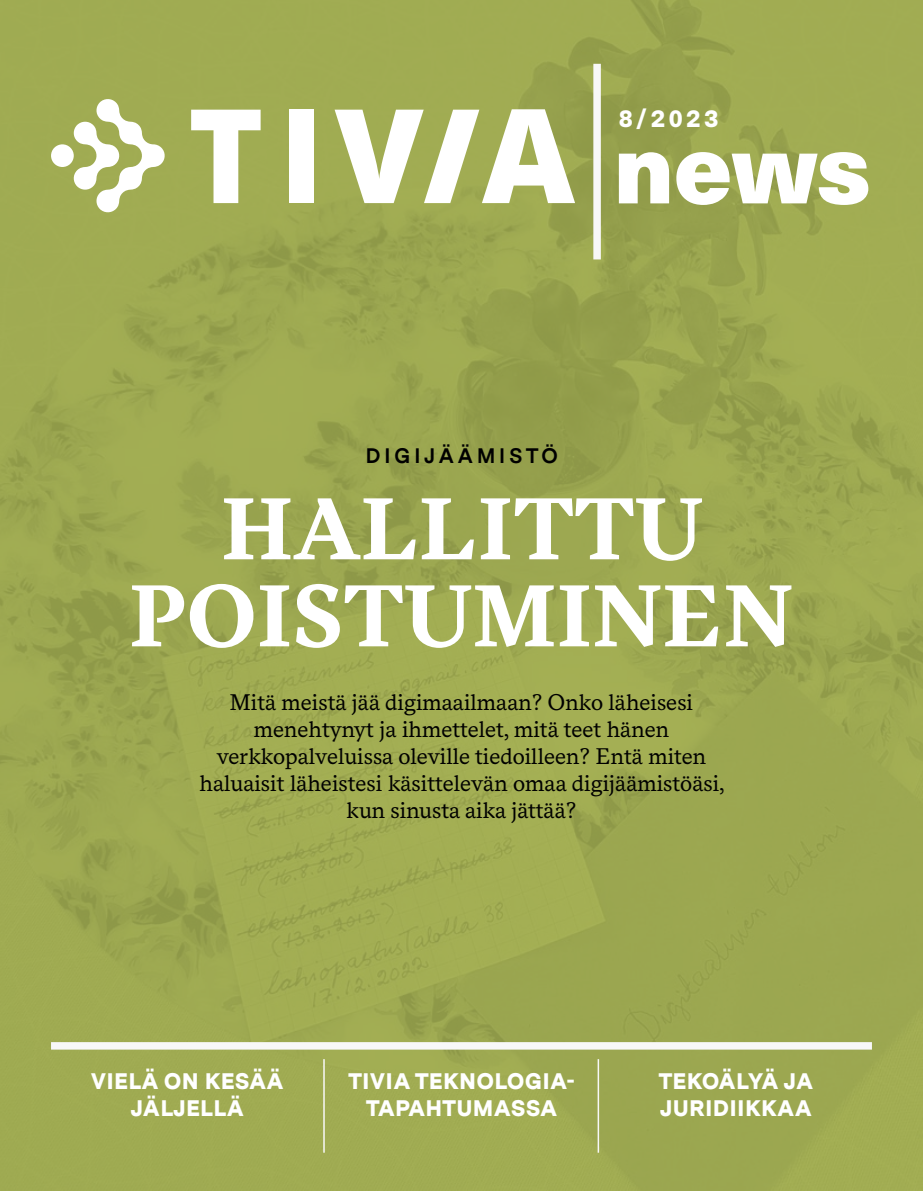
<style>
.page{position:relative;width:923px;height:1191px;background:#fff}
.page>*{position:absolute;margin:0;border:0;box-sizing:border-box;transform-origin:0 0}
.t1{font:700 87px/87px "Messina Serif";letter-spacing:.01em;color:#fff;text-align:center}
.t2{font:900 24px "Messina Sans";color:#fff}
.t3{font:22.5px/27px "Messina Serif";color:#000;text-align:center}
.t4{font:900 22.5px/27px "Messina Sans";letter-spacing:.01em;color:#fff;text-align:center}
.t5{font:700 21px "Messina Sans";letter-spacing:.16em;color:#000}
</style>
<div class="page">
<div style="left:0;top:0;width:923px;height:1191px;background:linear-gradient(to right,#9ea951,#9da850)"></div>
<svg style="left:191px;top:110px;width:70px;height:93px"></svg>
<div style="left:289px;top:110px;width:25px;height:93px;background:#fff"></div>
<svg style="left:334px;top:109px;width:241px;height:94px"></svg>
<svg style="left:51px;top:99px;width:114px;height:114px"></svg>
<svg style="left:619px;top:152px;width:249px;height:53px"></svg>
<div style="left:593px;top:64px;width:8px;height:195px;background:#f8f8f8"></div>
<hr style="left:597px;top:1059px;width:2px;height:93px;background:#f8f8f8">
<hr style="left:323px;top:1059px;width:2px;height:93px;background:#f8f8f8">
<div style="left:51px;top:1042px;width:821px;height:7px;background:#f8f8f8"></div>
<p class="t2" style="left:619px;top:100px;width:101px">8/2023</p>
<p class="t5" style="left:365px;top:439px;width:194px">DIGIJÄÄMISTÖ</p>
<h1 class="t1" style="left:130px;top:485px;width:665px">HALLITTU<br>POISTUMINEN</h1>
<p class="t3" style="left:199px;top:688px;width:526px">Mitä meistä jää digimaailmaan? Onko läheisesi menehtynyt ja ihmettelet, mitä teet hänen verkkopalveluissa oleville tiedoilleen? Entä miten haluaisit läheistesi käsittelevän omaa digijäämistöäsi, kun sinusta aika jättää?</p>
<p class="t4" style="left:91px;top:1066px;width:194px">VIELÄ ON KESÄÄ<br>JÄLJELLÄ</p>
<p class="t4" style="left:348px;top:1066px;width:228px">TIVIA TEKNOLOGIA-<br>TAPAHTUMASSA</p>
<p class="t4" style="left:659px;top:1066px;width:156px;text-align:left">TEKOÄLYÄ JA<br>JURIDIIKKAA</p>
</div>
